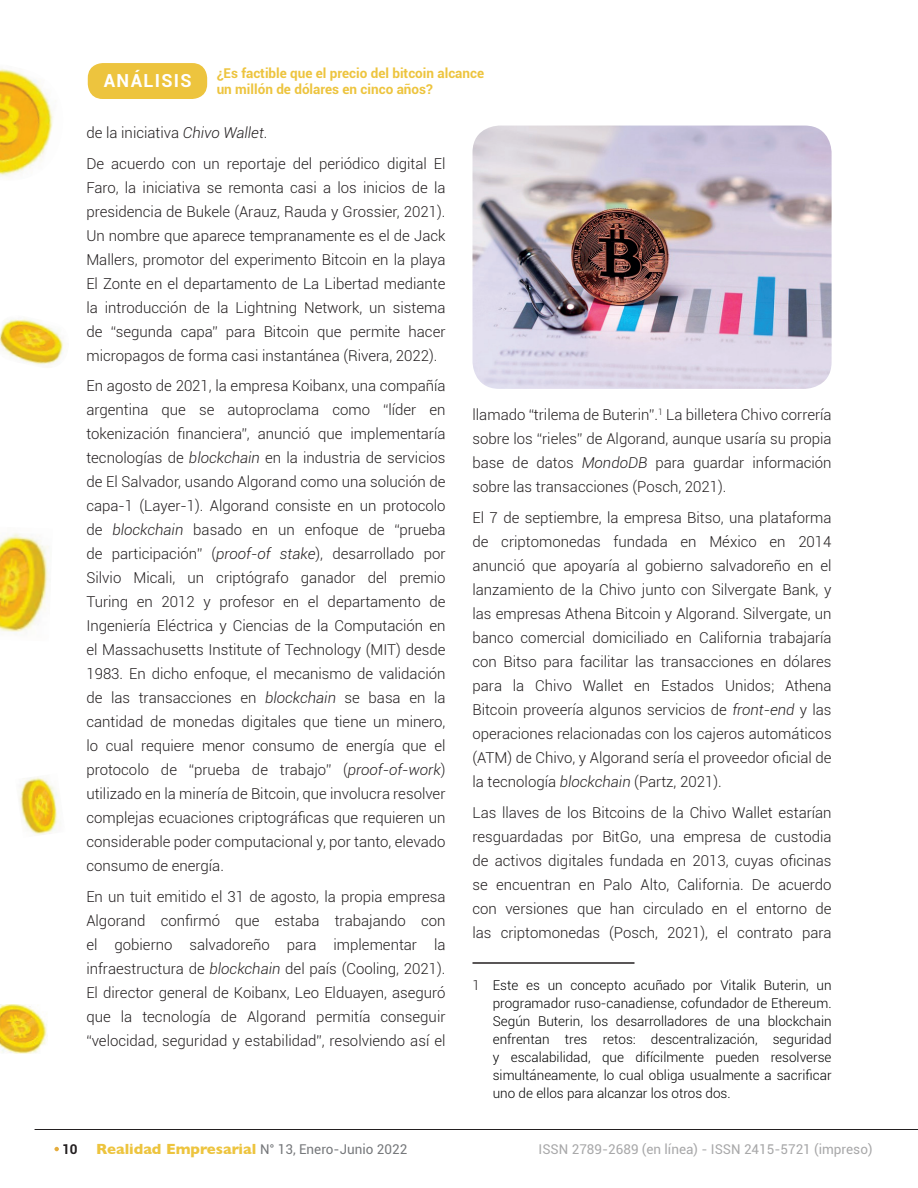
<style>
.page{position:relative;width:918px;height:1188px;background:#fff}
.page>*{position:absolute;margin:0;border:0;box-sizing:border-box;transform-origin:0 0}
.t1{font:700 18px "Roboto";letter-spacing:.075em;color:#fff}
.t2{font:300 15px/24px "Roboto";color:#231f20;text-align:justify}
.t3{font:300 13.5px/18px "Roboto";color:#000001;text-align:justify}
.t4{font:700 13.5px/16.2px "Roboto";color:#edc43e}
.t5{font:13.5px "Roboto";color:#a8a8a9}
.t6{font:13.5px "Roboto";color:#76787b}
.s1{font-style:italic}
.s2{font-weight:700;color:#231f20}
.s3{font-family:"Gill Sans";font-weight:700;font-size:15px;color:#edc43e}
.s4{color:#231f20}
</style>
<div class="page">
<svg style="left:54px;top:1147px;width:5px;height:4px"></svg>
<hr style="left:35px;top:1129px;width:883px;height:1px;background:#231f20">
<div style="left:88px;top:63px;width:119px;height:36px;background:#edc43e;border-radius:15px"></div>
<img style="left:0;top:68px;width:53px;height:108px">
<hr style="left:472px;top:962px;width:162px;height:2px;background:#231f20">
<img style="left:0;top:533px;width:50px;height:99px">
<img style="left:0;top:1005px;width:47px;height:49px">
<img style="left:0;top:318px;width:64px;height:47px">
<img style="left:19px;top:777px;width:39px;height:58px">
<img style="left:472px;top:126px;width:360px;height:263px">
<p class="t1" style="left:104px;top:68px;width:90px">ANÁLISIS</p>
<p class="t4" style="left:217px;top:64px;width:269px">¿Es factible que el precio del bitcoin alcance un millón de dólares en cinco años?</p>
<p class="t2" style="left:86px;top:117px;width:361px;line-height:30.8px">de la iniciativa <span class="s1">Chivo Wallet</span>.<br>De acuerdo con un reportaje del periódico digital El</p>
<p class="t2" style="left:86px;top:175px;width:361px">Faro, la iniciativa se remonta casi a los inicios de la presidencia de Bukele (Arauz, Rauda y Grossier, 2021).<br>Un nombre que aparece tempranamente es el de Jack Mallers, promotor del experimento Bitcoin en la playa El Zonte en el departamento de La Libertad mediante la introducción de la Lightning Network, un sistema de “segunda capa” para Bitcoin que permite hacer micropagos de forma casi instantánea (Rivera, 2022).</p>
<p class="t2" style="left:86px;top:374px;width:361px">E n agosto de 2021, la empresa Koibanx, una compañía argentina que se autoproclama como “líder en tokenización financiera”, anunció que implementaría tecnologías de <span class="s1">blockchain</span> en la industria de servicios de El Salvador, usando Algorand como una solución de capa-1 (Layer-1). Algorand consiste en un protocolo de <span class="s1">blockchain</span> basado en un enfoque de “prueba de participación” (<span class="s1">proof-of stake</span>), desarrollado por Silvio Micali, un criptógrafo ganador del premio Turing en 2012 y profesor en el departamento de Ingeniería Eléctrica y Ciencias de la Computación en el Massachusetts Institute of Technology (MIT) desde 1983. En dicho enfoque, el mecanismo de validación de las transacciones en <span class="s1">blockchain</span> se basa en la cantidad de monedas digitales que tiene un minero, lo cual requiere menor consumo de energía que el protocolo de “prueba de trabajo” (<span class="s1">proof-of-work</span>) utilizado en la minería de Bitcoin, que involucra resolver complejas ecuaciones criptográficas que requieren un considerable poder computacional y, por tanto, elevado consumo de energía.</p>
<p class="t2" style="left:86px;top:884px;width:361px">En un tuit emitido el 31 de agosto, la propia empresa Algorand confirmó que estaba trabajando con el gobierno salvadoreño para implementar la infraestructura de <span class="s1">blockchain</span> del país (Cooling, 2021).<br>El director general de Koibanx, Leo Elduayen, aseguró que la tecnología de Algorand permitía conseguir “velocidad, seguridad y estabilidad”, resolviendo así el</p>
<p class="t6" style="left:62px;top:1140px;width:347px"><span class="s2">10</span> <span class="s3">Realidad Empresarial</span> N° 13, Enero-Junio 2022</p>
<p class="t2" style="left:472px;top:403px;width:361px">llamado “trilema de Buterin”.<sup>1</sup> La billetera Chivo correría sobre los “rieles” de Algorand, aunque usaría su propia base de datos <span class="s1">MondoDB</span> para guardar información sobre las transacciones (Posch, 2021).</p>
<p class="t2" style="left:472px;top:505px;width:361px">El 7 de septiembre, la empresa Bitso, una plataforma de criptomonedas fundada en México en 2014 anunció que apoyaría al gobierno salvadoreño en el lanzamiento de la Chivo junto con Silvergate Bank, y las empresas Athena Bitcoin y Algorand. Silvergate, un banco comercial domiciliado en California trabajaría con Bitso para facilitar las transacciones en dólares para la Chivo Wallet en Estados Unidos; Athena Bitcoin proveería algunos servicios de <span class="s1">front-end</span> y las operaciones relacionadas con los cajeros automáticos (ATM) de Chivo, y Algorand sería el proveedor oficial de la tecnología <span class="s1">blockchain</span> (Partz, 2021).</p>
<p class="t2" style="left:472px;top:800px;width:361px">Las llaves de los Bitcoins de la Chivo Wallet estarían resguardadas por BitGo, una empresa de custodia de activos digitales fundada en 2013, cuyas oficinas se encuentran en Palo Alto, California. De acuerdo con versiones que han circulado en el entorno de las criptomonedas (Posch, 2021), el contrato para</p>
<p class="t3" style="left:493px;top:976px;width:340px;text-indent:-20px"><span class="s4">1</span> Este es un concepto acuñado por Vitalik Buterin, un programador ruso-canadiense, cofundador de Ethereum.<br>Según Buterin, los desarrolladores de una blockchain enfrentan tres retos: descentralización, seguridad y escalabilidad, que difícilmente pueden resolverse simultáneamente, lo cual obliga usualmente a sacrificar uno de ellos para alcanzar los otros dos.</p>
<p class="t5" style="left:539px;top:1140px;width:335px">ISSN 2789-2689 (en línea) - ISSN 2415-5721 (impreso)</p>
</div>
